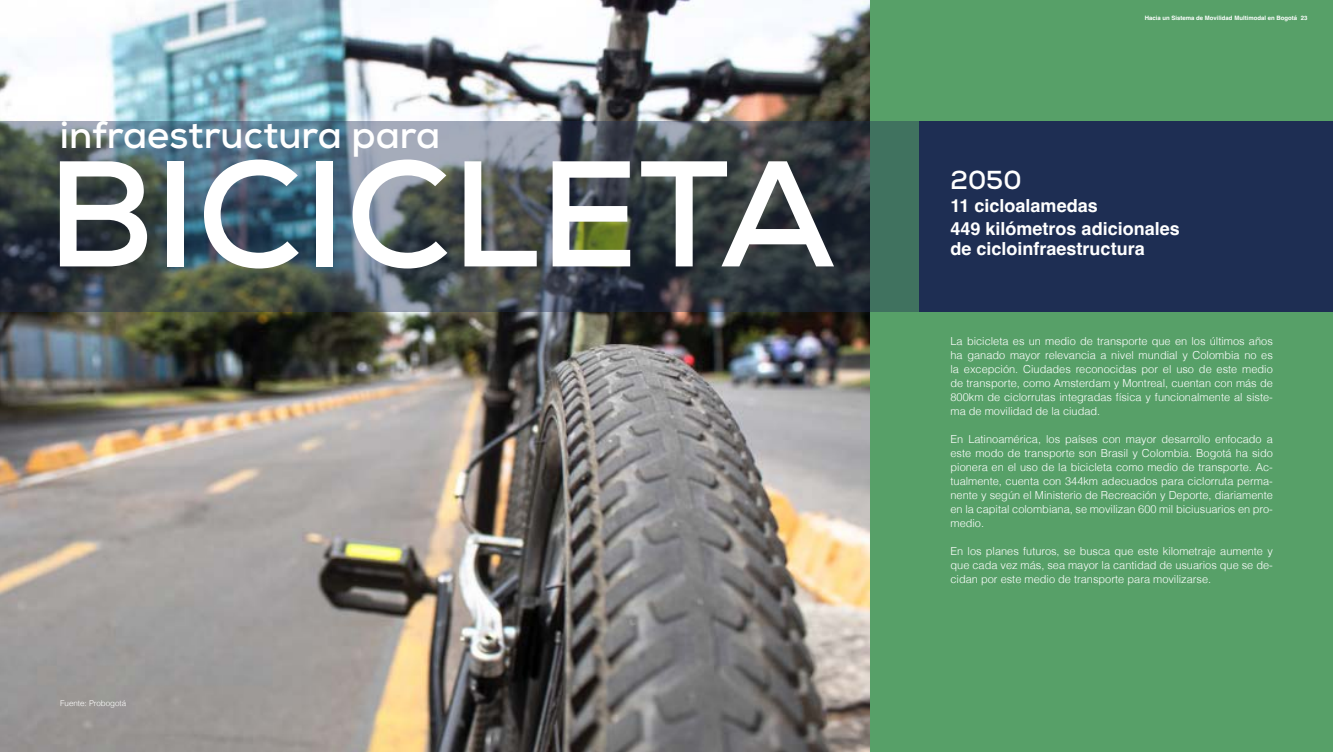
<style>
.page{position:relative;width:1333px;height:752px;background:#fff}
.page>*{position:absolute;margin:0;border:0;box-sizing:border-box;transform-origin:0 0}
.t1{font:700 150px "Nexa";color:#fff}
.t2{font:700 38px "Nexa";color:#fff}
.t3{font:700 26px "Nexa";color:#fff}
.t4{font:700 18px/23px "Helvetica";color:#fff}
.t5{font:300 11px/14px "Helvetica";color:#fff;text-align:justify}
.t6{font:300 8px "Helvetica";color:#fff}
.t7{font:700 6px "Helvetica";color:#fff}
</style>
<div class="page">
<div style="left:0;top:0;width:1332px;height:751px;background:#57a068"></div>
<div style="left:919px;top:121px;width:413px;height:190px;background:#1e2e53"></div>
<img style="left:0;top:0;width:869px;height:751px">
<img style="left:0;top:121px;width:919px;height:190px">
<h2 class="t2" style="left:60px;top:111px;width:382px">infraestructura para</h2>
<h1 class="t1" style="left:47px;top:118px;width:790px">BICICLETA</h1>
<p class="t6" style="left:60px;top:697px;width:68px">Fuente: Probogotá</p>
<h3 class="t3" style="left:950px;top:163px;width:72px">2050</h3>
<p class="t7" style="left:1144px;top:14px;width:164px">Hacia un Sistema de Movilidad Multimodal en Bogotá 23</p>
<h3 class="t4" style="left:950px;top:196px;width:231px">11 cicloalamedas<br>449 kilómetros adicionales</h3>
<h3 class="t4" style="left:950px;top:239px;width:196px">de cicloinfraestructura</h3>
<p class="t5" style="left:950px;top:333px;width:324px">La bicicleta es un medio de transporte que en los últimos años ha ganado mayor relevancia a nivel mundial y Colombia no es la excepción. Ciudades reconocidas por el uso de este medio de transporte, como Amsterdam y Montreal, cuentan con más de 800km de ciclorrutas integradas física y funcionalmente al siste&shy;ma de movilidad de la ciudad.</p>
<p class="t5" style="left:950px;top:431px;width:324px">En Latinoamérica, los países con mayor desarrollo enfocado a este modo de transporte son Brasil y Colombia. Bogotá ha sido pionera en el uso de la bicicleta como medio de transporte. Ac&shy;tualmente, cuenta con 344km adecuados para ciclorruta perma&shy;nente y según el Ministerio de Recreación y Deporte, diariamente en la capital colombiana, se movilizan 600 mil biciusuarios en pro&shy;medio.</p>
<p class="t5" style="left:950px;top:543px;width:324px">En los planes futuros, se busca que este kilometraje aumente y que cada vez más, sea mayor la cantidad de usuarios que se de&shy;cidan por este medio de transporte para movilizarse.</p>
</div>
